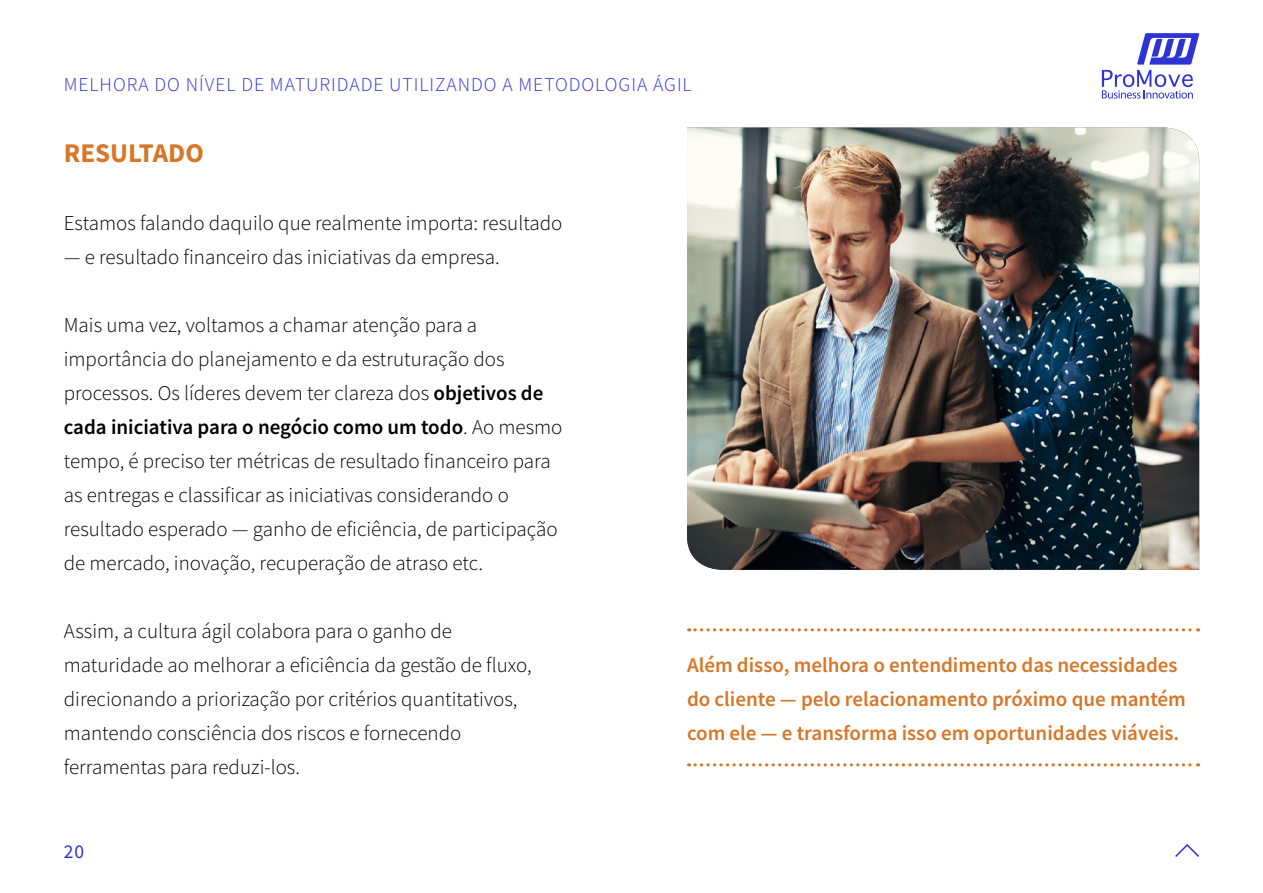
<style>
.page{position:relative;width:1263px;height:893px;background:#fff}
.page>*{position:absolute;margin:0;border:0;box-sizing:border-box;transform-origin:0 0}
.t1{font:700 27px "Source Sans Pro";color:#d67627}
.t2{font:300 21px/34px "Source Sans Pro";color:#000}
.t3{font:600 21px/34px "Source Sans Pro";color:#d67627}
.t4{font:300 19.5px "Source Sans Pro";letter-spacing:.05em;color:#2d33d6}
.t5{font:19.5px "Source Sans Pro";color:#2d33d6}
.s1{font-weight:600}
</style>
<div class="page">
<svg style="left:1175px;top:844px;width:24px;height:13px"></svg>
<svg style="left:1102px;top:33px;width:97px;height:66px"></svg>
<svg style="left:689px;top:628px;width:509px;height:3px"></svg>
<svg style="left:689px;top:763px;width:509px;height:3px"></svg>
<img style="left:687px;top:128px;width:512px;height:442px">
<p class="t4" style="left:64px;top:73px;width:629px">MELHORA DO NÍVEL DE MATURIDADE UTILIZANDO A METODOLOGIA ÁGIL</p>
<p class="t1" style="left:64px;top:134px;width:142px">RESULTADO</p>
<p class="t2" style="left:64px;top:206px;width:500px">Estamos falando daquilo que realmente importa: resultado</p>
<p class="t2" style="left:64px;top:240px;width:437px">— e resultado financeiro das iniciativas da empresa.</p>
<p class="t2" style="left:64px;top:308px;width:500px">Mais uma vez, voltamos a chamar atenção para a importância do planejamento e da estruturação dos processos. Os líderes devem ter clareza dos <span class="s1">objetivos de cada iniciativa para o negócio como um todo</span>. Ao mesmo tempo, é preciso ter métricas de resultado financeiro para as entregas e classificar as iniciativas considerando o resultado esperado — ganho de eficiência, de participação de mercado, inovação, recuperação de atraso etc.</p>
<p class="t2" style="left:64px;top:614px;width:469px">Assim, a cultura ágil colabora para o ganho de maturidade ao melhorar a eficiência da gestão de fluxo, direcionando a priorização por critérios quantitativos, mantendo consciência dos riscos e fornecendo ferramentas para reduzi-los.</p>
<p class="t5" style="left:64px;top:839px;width:22px">20</p>
<p class="t3" style="left:687px;top:648px;width:500px">Além disso, melhora o entendimento das necessidades do cliente — pelo relacionamento próximo que mantém com ele — e transforma isso em oportunidades viáveis.</p>
</div>
